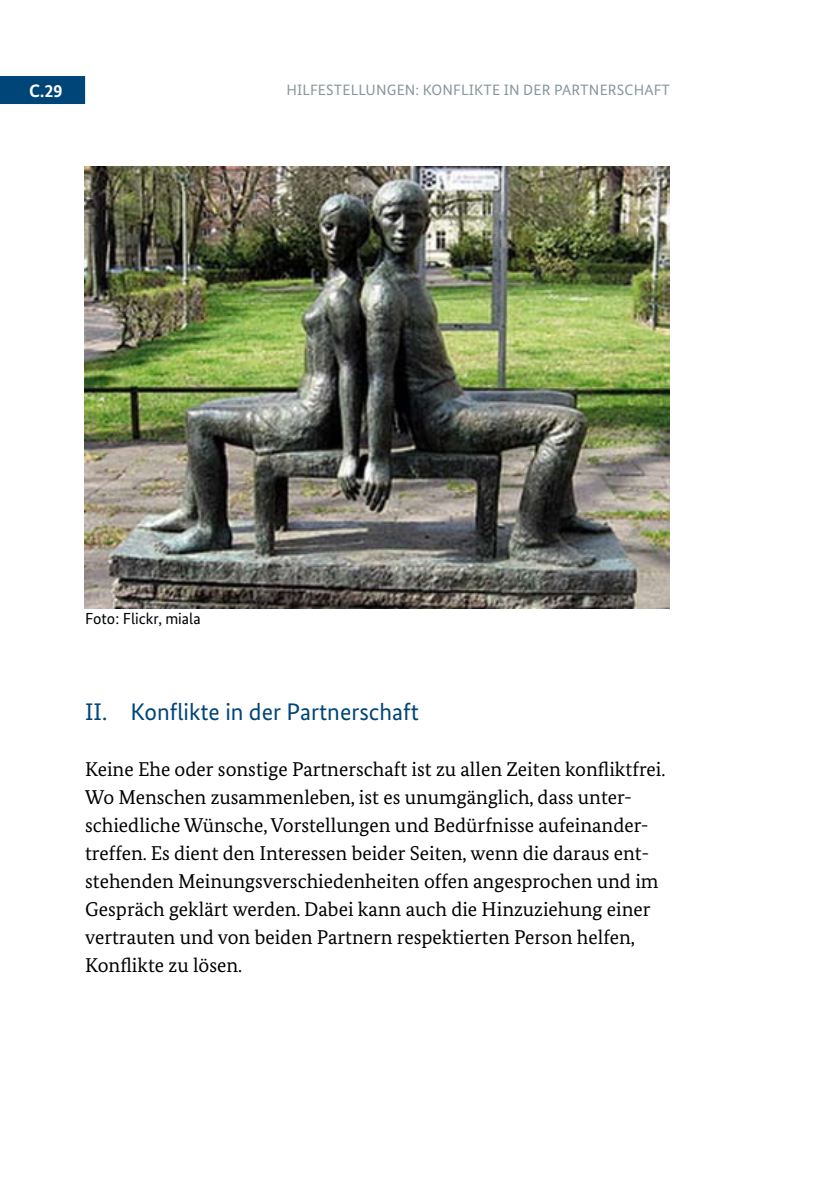
<style>
.page{position:relative;width:840px;height:1191px;background:#fff}
.page>*{position:absolute;margin:0;border:0;box-sizing:border-box;transform-origin:0 0}
.t1{font:24px "Bundes Sans";color:#004578}
.t2{font:20px/28px "Bundes Serif";color:#000}
.t3{font:700 18px "Bundes Sans";color:#fff}
.t4{font:16px "Bundes Sans";color:#000}
.t5{font:15px "Bundes Sans";letter-spacing:.01em;color:#87969e}
</style>
<div class="page">
<div style="left:0;top:76px;width:85px;height:28px;background:#004578"></div>
<img style="left:85px;top:166px;width:584px;height:442px">
<p class="t3" style="left:29px;top:80px;width:35px">C.29</p>
<p class="t5" style="left:286px;top:81px;width:247px">Hilfestellungen: Konflikte in der</p>
<p class="t5" style="left:554px;top:81px;width:90px">Partnerschaf</p>
<p class="t5" style="left:661px;top:81px;width:10px">t</p>
<p class="t4" style="left:85px;top:609px;width:117px">Foto: Flickr, miala</p>
<p class="t1" style="left:85px;top:697px;width:335px">II. Konflikte in der Partnerschaft</p>
<p class="t2" style="left:85px;top:755px;width:581px">Keine Ehe oder sonstige Partnerschaft ist zu allen Zeiten konfliktfrei.<br>Wo Menschen zusammenleben, ist es unumgänglich, dass unter&shy;schiedliche Wünsche, Vorstellungen und Bedürfnisse aufeinander&shy;treffen. Es dient den Interessen beider Seiten, wenn die daraus ent&shy;stehenden Meinungsverschiedenheiten offen angesprochen und im Gespräch geklärt werden. Dabei kann auch die Hinzuziehung einer vertrauten und von beiden Partnern respektierten Person helfen, Konflikte zu lösen.</p>
</div>
